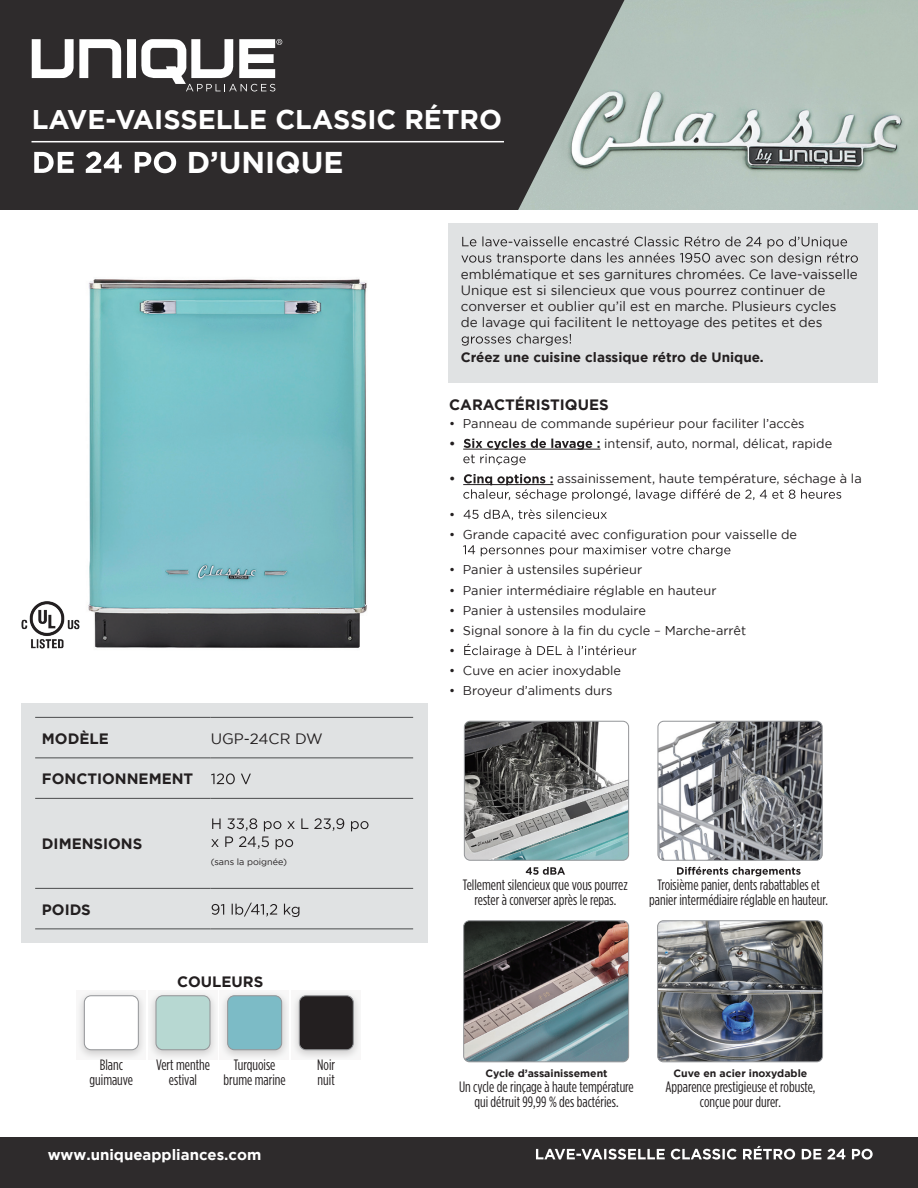
<style>
.page{position:relative;width:918px;height:1188px;background:#fff}
.page>*{position:absolute;margin:0;border:0;box-sizing:border-box;transform-origin:0 0}
.t1{font:700 30px "Gotham";color:#fff}
.t2{font:700 27px "Gotham";color:#fff}
.t3{font:15px/15px "Gotham Condensed";color:#231f20;text-align:center}
.t4{font:700 15px "Gotham";color:#231f20}
.t5{font:700 15px "Gotham";color:#fff}
.t6{font:15px "Gotham";color:#231f20}
.t7{font:13.5px/16.2px "Gotham";color:#231f20}
.t8{font:700 13.5px "Gotham";color:#231f20}
.t9{font:12.75px/20.1px "Gotham";color:#231f20}
.t10{font:700 12.75px "Gotham";color:#231f20}
.t11{font:700 10.5px "Gotham";color:#231f20}
.t12{font:9px "Gotham";color:#231f20}
.s1{font-weight:700}
</style>
<div class="page">
<div style="left:0;top:1138px;width:918px;height:50px;background:#2e2b2c"></div>
<div style="left:0;top:0;width:918px;height:234px;background:#2e2b2c"></div>
<img style="left:506px;top:0;width:412px;height:211px">
<svg style="left:536px;top:1146px;width:337px;height:14px"></svg>
<svg style="left:32px;top:39px;width:89px;height:39px"></svg>
<div style="left:127px;top:39px;width:9px;height:39px;background:#fff"></div>
<svg style="left:141px;top:39px;width:141px;height:53px"></svg>
<svg style="left:34px;top:152px;width:142px;height:21px"></svg>
<hr style="left:32px;top:141px;width:472px;height:1px;background:#fff">
<div style="left:0;top:211px;width:918px;height:36px;background:#fff"></div>
<svg style="left:78px;top:992px;width:66px;height:66px"></svg>
<div style="left:84px;top:996px;width:54px;height:54px;background:#fff;border-radius:7px"></div>
<div style="left:84px;top:996px;width:55px;height:54px;border:1px solid #939598;border-radius:7px"></div>
<svg style="left:149px;top:992px;width:67px;height:66px;fill:#ececec"></svg>
<div style="left:156px;top:996px;width:54px;height:54px;background:#b7d8d2;border-radius:7px"></div>
<div style="left:156px;top:996px;width:54px;height:54px;border:1px solid #939598;border-radius:7px"></div>
<svg style="left:221px;top:992px;width:67px;height:66px"></svg>
<div style="left:228px;top:996px;width:54px;height:54px;background:#7cbbc6;border-radius:7px"></div>
<div style="left:227px;top:996px;width:55px;height:54px;border:1px solid #939598;border-radius:7px"></div>
<svg style="left:293px;top:992px;width:66px;height:66px"></svg>
<div style="left:299px;top:996px;width:54px;height:54px;background:#231f20;border-radius:7px"></div>
<div style="left:299px;top:996px;width:55px;height:54px;border:1px solid #939598;border-radius:7px"></div>
<div style="left:21px;top:703px;width:406px;height:240px;background:#e0e2e3"></div>
<hr style="left:35px;top:717px;width:176px;height:1px;background:#4b4c4d">
<hr style="left:211px;top:717px;width:202px;height:1px;background:#4b4c4d">
<hr style="left:35px;top:757px;width:176px;height:1px;background:#4b4c4d">
<hr style="left:211px;top:757px;width:202px;height:1px;background:#4b4c4d">
<hr style="left:35px;top:798px;width:176px;height:1px;background:#4b4c4d">
<hr style="left:211px;top:798px;width:202px;height:1px;background:#4b4c4d">
<hr style="left:35px;top:888px;width:176px;height:1px;background:#4b4c4d">
<hr style="left:211px;top:888px;width:202px;height:1px;background:#4b4c4d">
<hr style="left:35px;top:928px;width:176px;height:1px;background:#4b4c4d">
<hr style="left:211px;top:928px;width:202px;height:1px;background:#4b4c4d">
<svg style="left:211px;top:773px;width:40px;height:11px"></svg>
<svg style="left:211px;top:818px;width:158px;height:31px"></svg>
<svg style="left:212px;top:903px;width:87px;height:14px"></svg>
<svg style="left:526px;top:867px;width:39px;height:8px"></svg>
<svg style="left:677px;top:867px;width:124px;height:9px"></svg>
<img style="left:88px;top:279px;width:279px;height:369px">
<img style="left:464px;top:721px;width:165px;height:139px">
<div style="left:464px;top:721px;width:165px;height:139px;border:1px solid #939598;border-radius:6px"></div>
<img style="left:658px;top:721px;width:164px;height:139px">
<div style="left:658px;top:721px;width:164px;height:139px;border:1px solid #939598;border-radius:6px"></div>
<img style="left:464px;top:921px;width:165px;height:141px">
<div style="left:464px;top:921px;width:165px;height:141px;border:1px solid #939598;border-radius:6px"></div>
<img style="left:658px;top:921px;width:165px;height:141px">
<div style="left:657px;top:921px;width:166px;height:141px;border:1px solid #939598;border-radius:6px"></div>
<svg style="left:463px;top:439px;width:137px;height:26px"></svg>
<svg style="left:463px;top:474px;width:378px;height:27px"></svg>
<svg style="left:463px;top:509px;width:144px;height:11px"></svg>
<svg style="left:463px;top:545px;width:267px;height:11px"></svg>
<svg style="left:464px;top:644px;width:172px;height:13px"></svg>
<div style="left:448px;top:224px;width:430px;height:159px;background:#e0e2e3"></div>
<svg style="left:461px;top:236px;width:397px;height:29px"></svg>
<svg style="left:462px;top:334px;width:109px;height:12px"></svg>
<img style="left:21px;top:601px;width:59px;height:48px">
<p class="t2" style="left:32px;top:104px;width:472px">LAVE-VAISSELLE CLASSIC RÉTRO</p>
<p class="t1" style="left:187px;top:145px;width:158px">D’UNIQUE</p>
<p class="t4" style="left:42px;top:730px;width:68px">MODÈLE</p>
<p class="t6" style="left:211px;top:730px;width:114px">UGP-24CR DW</p>
<p class="t4" style="left:42px;top:770px;width:153px">FONCTIONNEMENT</p>
<p class="t4" style="left:42px;top:835px;width:102px">DIMENSIONS</p>
<p class="t4" style="left:42px;top:901px;width:50px">POIDS</p>
<p class="t12" style="left:211px;top:857px;width:78px">(sans la poignée)</p>
<p class="t4" style="left:177px;top:973px;width:87px">COULEURS</p>
<p class="t3" style="left:90px;top:1057px;width:45px">Blanc guimauve</p>
<p class="t3" style="left:156px;top:1057px;width:55px">Vert menthe estival</p>
<p class="t3" style="left:224px;top:1057px;width:64px">Turquoise brume marine</p>
<p class="t3" style="left:317px;top:1057px;width:19px;text-align:left">Noir nuit</p>
<p class="t5" style="left:48px;top:1146px;width:215px">www.uniqueappliances.com</p>
<p class="t7" style="left:461px;top:266px;width:399px">emblématique et ses garnitures chromées. Ce lave-vaisselle Unique est si silencieux que vous pourrez continuer de converser et oublier qu’il est en marche. Plusieurs cycles<br>de lavage qui facilitent le nettoyage des petites et des</p>
<p class="t8" style="left:461px;top:350px;width:304px">Créez une cuisine classique rétro de Unique.</p>
<p class="t4" style="left:449px;top:396px;width:161px">CARACTÉRISTIQUES</p>
<p class="t9" style="left:449px;top:413px;width:357px">• Panneau de commande supérieur pour faciliter l’accès <span class="s1">•</span></p>
<p class="t9" style="left:604px;top:433px;width:230px">intensif, auto, normal, délicat, rapide</p>
<p class="t10" style="left:449px;top:471px;width:8px">•</p>
<p class="t9" style="left:557px;top:469px;width:306px">assainissement, haute température, séchage à la</p>
<p class="t9" style="left:449px;top:504px;width:8px">•</p>
<p class="t9" style="left:449px;top:524px;width:349px">• Grande capacité avec configuration pour vaisselle de</p>
<p class="t9" style="left:449px;top:560px;width:194px">• Panier à ustensiles supérieur</p>
<p class="t9" style="left:449px;top:580px;width:269px">• Panier intermédiaire réglable en hauteur</p>
<p class="t9" style="left:449px;top:600px;width:198px">• Panier à ustensiles modulaire</p>
<p class="t9" style="left:449px;top:620px;width:299px">• Signal sonore à la fin du cycle – Marche-arrêt •</p>
<p class="t9" style="left:449px;top:660px;width:173px">• Cuve en acier inoxydable</p>
<p class="t9" style="left:449px;top:681px;width:165px">• Broyeur d’aliments durs</p>
<p class="t3" style="left:463px;top:877px;width:167px">Tellement silencieux que vous pourrez rester à converser après le repas.</p>
<p class="t3" style="left:649px;top:877px;width:180px">Troisième panier, dents rabattables et panier intermédiaire réglable en hauteur.</p>
<p class="t11" style="left:485px;top:1068px;width:124px">Cycle d’assainissement</p>
<p class="t3" style="left:459px;top:1079px;width:176px">Un cycle de rinçage à haute température qui détruit 99,99 % des bactéries.</p>
<p class="t11" style="left:674px;top:1068px;width:135px">Cuve en acier inoxydable</p>
<p class="t3" style="left:665px;top:1079px;width:151px">Apparence prestigieuse et robuste, conçue pour durer.</p>
</div>
